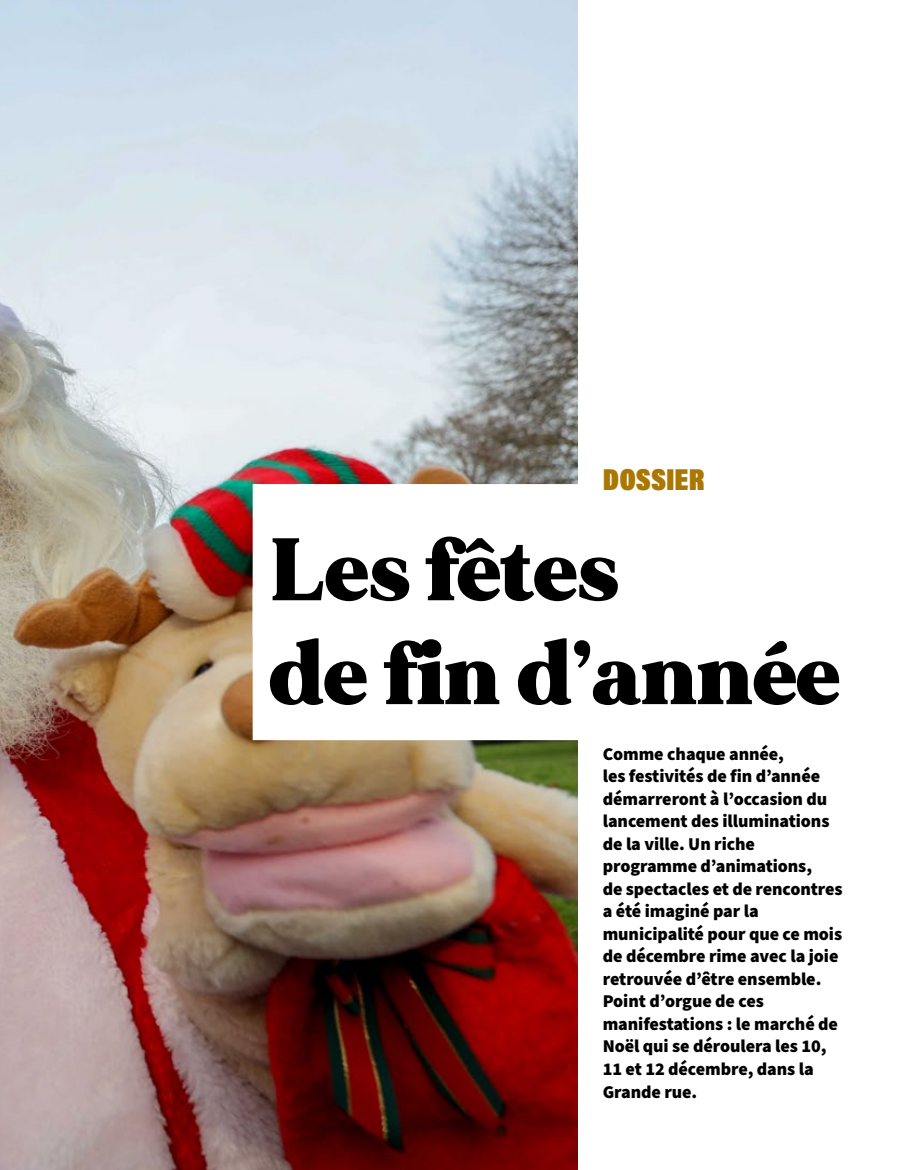
<style>
.page{position:relative;width:915px;height:1170px;background:#fff}
.page>*{position:absolute;margin:0;border:0;box-sizing:border-box;transform-origin:0 0}
.t1{font:900 88.5px/103.8px "MADE Mirage";letter-spacing:-.01em;color:#000}
.t2{font:30.75px "Acumin Variable Concept";color:#a70}
.t3{font:900 18px/22.5px "Source Sans Pro";letter-spacing:-.005em;color:#000}
</style>
<div class="page">
<img style="left:0;top:0;width:577px;height:1169px">
<div style="left:252px;top:484px;width:550px;height:152px;background:#fff"></div>
<div style="left:252px;top:588px;width:588px;height:152px;background:#fff"></div>
<h2 class="t2" style="left:602px;top:458px;width:103px">DOSSIER</h2>
<h1 class="t1" style="left:269px;top:518px;width:572px">Les fêtes<br>de fin d’année</h1>
<p class="t3" style="left:602px;top:742px;width:241px">Comme chaque année,<br>les festivités de fin d’année démarreront à l’occasion du lancement des illuminations de la ville. Un riche programme d’animations,<br>de spectacles et de rencontres a été imaginé par la municipalité pour que ce mois de décembre rime avec la joie retrouvée d’être ensemble.<br>Point d’orgue de ces manifestations : le marché de<br>Noël qui se déroulera les 10,<br>11 et 12 décembre, dans la<br>Grande rue.</p>
</div>
